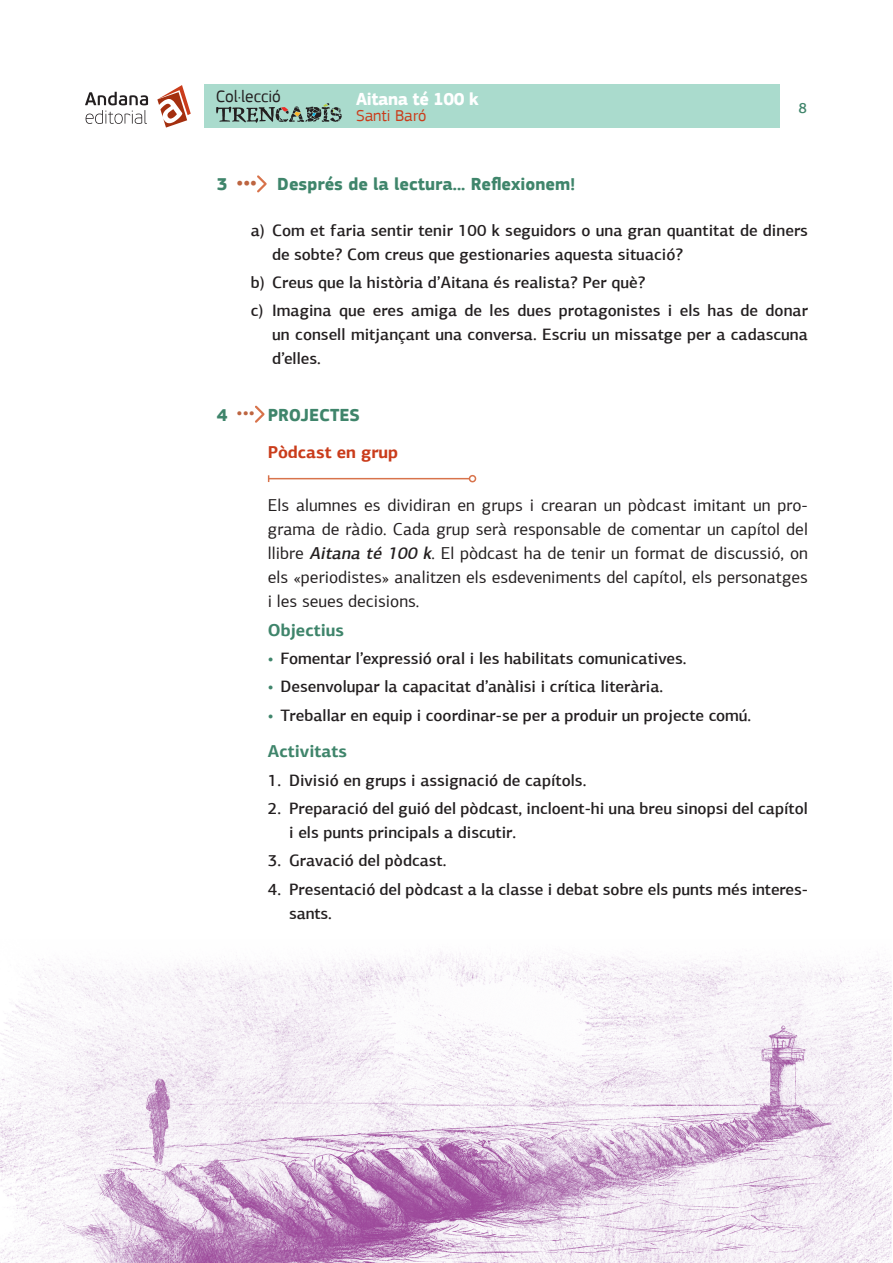
<style>
.page{position:relative;width:893px;height:1263px;background:#fff}
.page>*{position:absolute;margin:0;border:0;box-sizing:border-box;transform-origin:0 0}
.t1{font:700 18px "PF Square Sans Pro";color:#3f856b}
.t2{font:700 18px "PF Square Sans Pro";letter-spacing:-.025em;color:#fff}
.t3{font:17.25px/24px "PF Agora Sans Pro";color:#231f20;text-align:justify}
.t4{font:700 17.25px "PF Agora Sans Pro";color:#3f856b}
.t5{font:700 17.25px "PF Agora Sans Pro";color:#ca3c1b}
.t6{font:17.25px "PF Square Sans Pro";color:#231f20}
.t7{font:500 16.5px/24px "PF Agora Sans Pro";color:#231f20}
.t8{font:16.5px "PF Square Sans Pro";color:#ca3c1b}
.t9{font:500 15px "PF Agora Sans Pro";color:#3f856b}
.s1{font-size:17.25px;color:#bd6541}
.s2{font-family:"PF Agora Sans Pro";font-weight:500;font-size:17.25px;color:#bd6541}
.s3{font-weight:500;font-style:italic}
.s4{color:#3f856b}
</style>
<div class="page">
<img style="left:0;top:951px;width:891px;height:312px">
<svg style="left:157px;top:85px;width:34px;height:43px"></svg>
<svg style="left:85px;top:92px;width:63px;height:32px"></svg>
<div style="left:204px;top:85px;width:576px;height:43px;background:#aadbcd"></div>
<svg style="left:216px;top:103px;width:126px;height:20px"></svg>
<svg style="left:257px;top:175px;width:10px;height:18px"></svg>
<svg style="left:255px;top:405px;width:10px;height:18px"></svg>
<hr style="left:269px;top:478px;width:200px;height:1px;background:#d8734b">
<div style="left:469px;top:475px;width:7px;height:7px;border:2px solid #d8734b;border-radius:50%"></div>
<p class="t6" style="left:216px;top:86px;width:67px">Col·lecció</p>
<p class="t2" style="left:356px;top:88px;width:124px">Aitana té 100 k</p>
<p class="t8" style="left:356px;top:106px;width:72px">Santi Baró</p>
<p class="t9" style="left:798px;top:99px;width:10px">8</p>
<p class="t1" style="left:217px;top:174px;width:360px">3 <span class="s1">•••</span> Després de la lectura... Reflexionem!</p>
<p class="t7" style="left:272px;top:218px;width:537px;text-indent:-21px">a) Com et faria sentir tenir 100 k seguidors o una gran quantitat de diners de sobte? Com creus que gestionaries aquesta situació?</p>
<p class="t7" style="left:251px;top:268px;width:559px;line-height:28.2px">b) Creus que la història d’Aitana és realista? Per què?<br>c) Imagina que eres amiga de les dues protagonistes i els has de donar</p>
<p class="t7" style="left:272px;top:322px;width:537px">un consell mitjançant una conversa. Escriu un missatge per a cadascuna d’elles.</p>
<p class="t1" style="left:217px;top:404px;width:145px">4 <span class="s2">•••</span> PROJECTES</p>
<p class="t5" style="left:268px;top:442px;width:132px">Pòdcast en grup</p>
<p class="t3" style="left:268px;top:493px;width:542px">Els alumnes es dividiran en grups i crearan un pòdcast imitant un pro&shy;grama de ràdio. Cada grup serà responsable de comentar un capítol del llibre <span class="s3">Aitana té 100 k</span>. El pòdcast ha de tenir un format de discussió, on els «periodistes» analitzen els esdeveniments del capítol, els personatges i les seues decisions.</p>
<p class="t4" style="left:268px;top:619px;width:78px">Objectius</p>
<p class="t7" style="left:268px;top:646px;width:420px"><span class="s4">•</span> Fomentar l’expressió oral i les habilitats comunicatives.</p>
<p class="t7" style="left:268px;top:675px;width:397px"><span class="s4">•</span> Desenvolupar la capacitat d’anàlisi i crítica literària.</p>
<p class="t7" style="left:268px;top:703px;width:485px"><span class="s4">•</span> Treballar en equip i coordinar-se per a produir un projecte comú.</p>
<p class="t4" style="left:268px;top:741px;width:81px">Activitats</p>
<p class="t7" style="left:268px;top:768px;width:320px">1. Divisió en grups i assignació de capítols.</p>
<p class="t7" style="left:289px;top:796px;width:520px;text-indent:-21px">2. Preparació del guió del pòdcast, incloent-hi una breu sinopsi del capítol i els punts principals a discutir.</p>
<p class="t7" style="left:268px;top:848px;width:180px">3. Gravació del pòdcast.</p>
<p class="t7" style="left:289px;top:877px;width:520px;text-indent:-21px">4. Presentació del pòdcast a la classe i debat sobre els punts més interes&shy;sants.</p>
</div>
